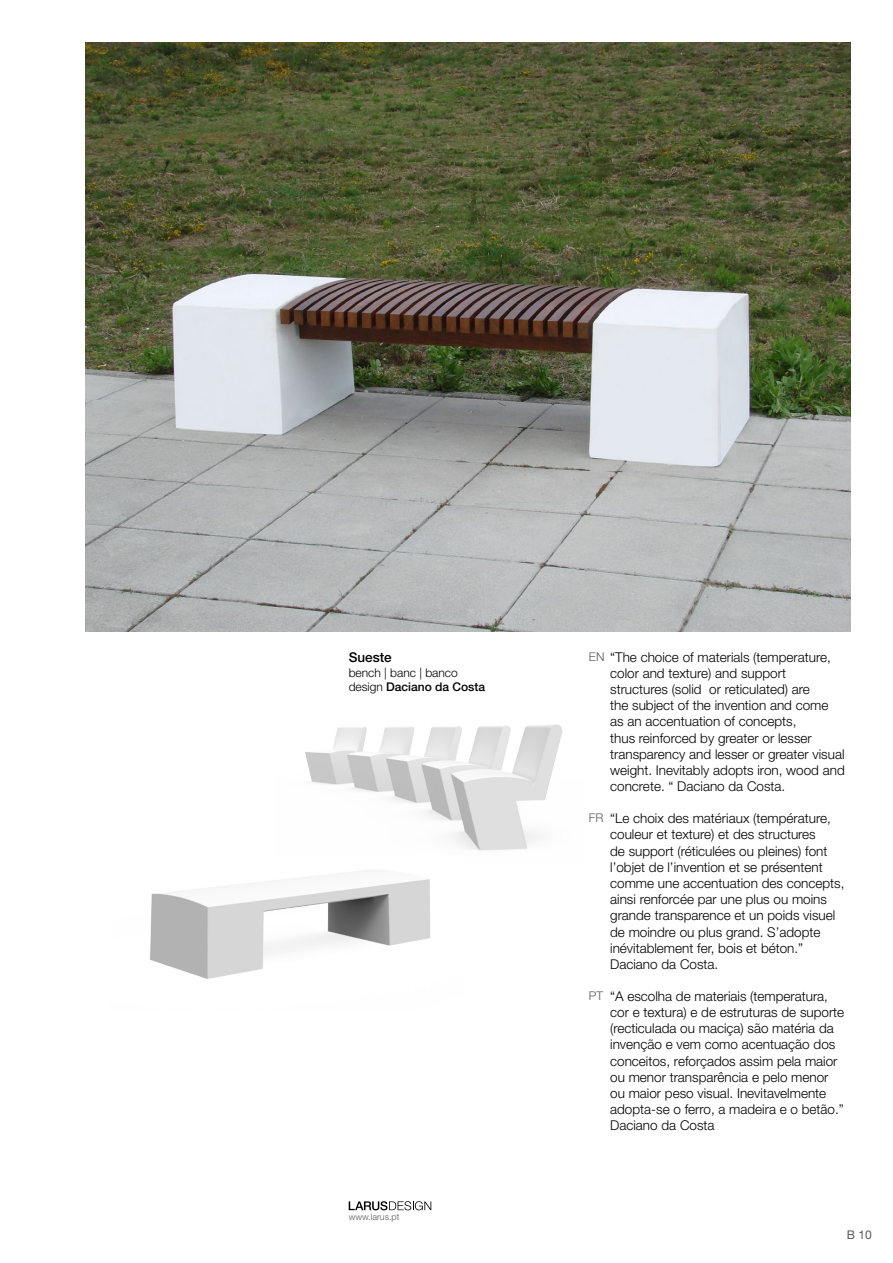
<style>
.page{position:relative;width:893px;height:1263px;background:#fff}
.page>*{position:absolute;margin:0;border:0;box-sizing:border-box;transform-origin:0 0}
.t1{font:300 13.5px/16.2px "Helvetica Neue LT Pro";color:#000}
.t2{font:500 13.5px "Helvetica Neue LT Pro";color:#000}
.t3{font:300 12px/14.4px "Helvetica Neue LT Pro";color:#000}
.t4{font:300 12px "Helvetica Neue LT Pro";color:#58595b}
.t5{font:12px "Helvetica Neue LT Pro";color:#58595b}
.t6{font:300 9px "Helvetica Neue LT Pro";color:#58595b}
.s1{font-weight:500}
.s2{font-size:12px;color:#58595b}
</style>
<div class="page">
<svg style="left:349px;top:1201px;width:82px;height:9px"></svg>
<img style="left:305px;top:724px;width:258px;height:127px">
<img style="left:85px;top:43px;width:765px;height:588px">
<img style="left:150px;top:870px;width:280px;height:109px">
<p class="t2" style="left:349px;top:649px;width:45px">Sueste</p>
<p class="t3" style="left:349px;top:665px;width:138px">bench | banc | banco design <span class="s1">Daciano da Costa</span></p>
<p class="t6" style="left:349px;top:1211px;width:52px">www.larus.pt</p>
<p class="t1" style="left:610px;top:648px;width:236px">“The choice of materials (temperature, color and texture) and support structures (solid or reticulated) are<br>the subject of the invention and come as an accentuation of concepts,<br>thus reinforced by greater or lesser transparency and lesser or greater visual weight. Inevitably adopts iron, wood and concrete. “ Daciano da Costa.</p>
<p class="t1" style="left:610px;top:810px;width:236px">“Le choix des matériaux (température, couleur et texture) et des structures<br>de support (réticulées ou pleines) font l’objet de l’invention et se présentent comme une accentuation des concepts, ainsi renforcée par une plus ou moins grande transparence et un poids visuel de moindre ou plus grand. S’adopte inévitablement fer, bois et béton.” Daciano da Costa.</p>
<p class="t4" style="left:589px;top:649px;width:17px">EN</p>
<p class="t4" style="left:589px;top:810px;width:16px">FR</p>
<p class="t1" style="left:610px;top:987px;width:236px;text-indent:-21px"><span class="s2">PT</span> “A escolha de materiais (temperatura, cor e textura) e de estruturas de suporte (recticulada ou maciça) são matéria da invenção e vem como acentuação dos conceitos, reforçados assim pela maior ou menor transparência e pelo menor ou maior peso visual. Inevitavelmente adopta-se o ferro, a madeira e o betão.” Daciano da Costa</p>
<p class="t5" style="left:847px;top:1228px;width:26px">B 10</p>
</div>
